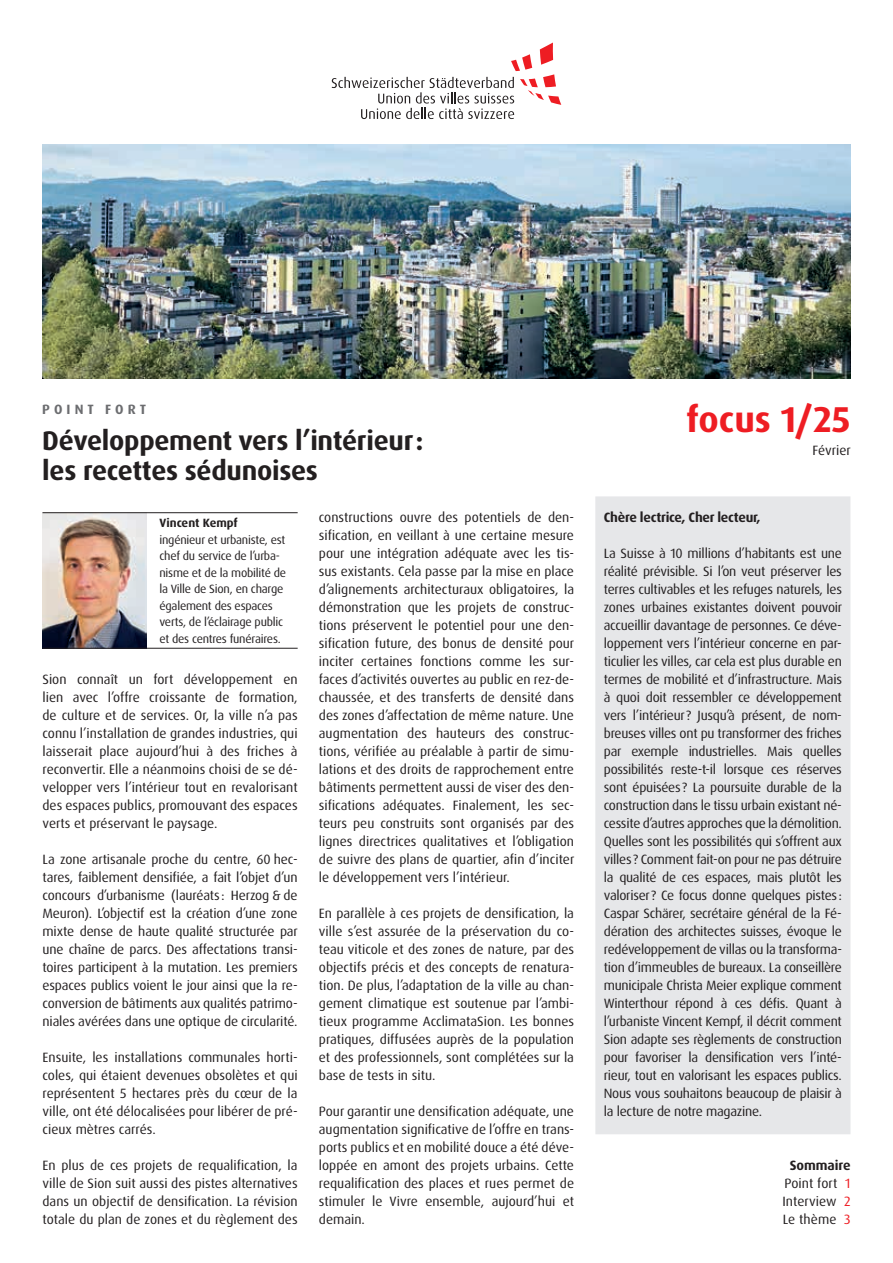
<style>
.page{position:relative;width:893px;height:1263px;background:#fff}
.page>*{position:absolute;margin:0;border:0;box-sizing:border-box;transform-origin:0 0}
.t1{font:700 36px "Dax OT";color:#ee1d23}
.t2{font:700 27px/30px "Dax OT";letter-spacing:-.01em;color:#231f20}
.t3{font:13.5px/18px "Dax OT";color:#231f20;text-align:justify}
.t4{font:700 13.5px "Dax OT";letter-spacing:-.02em;color:#231f20}
.t5{font:700 13.5px "Dax OT";letter-spacing:.3em;color:#6c6d70}
.t6{font:12px/16.5px "Dax OT";letter-spacing:-.02em;color:#231f20}
.t7{font:700 12px "Dax OT";color:#231f20}
.s1{font-weight:700}
.s2{color:#ee1d23}
</style>
<div class="page">
<div style="left:595px;top:496px;width:255px;height:638px;background:#e6e7e9"></div>
<svg style="left:332px;top:43px;width:229px;height:76px"></svg>
<img style="left:43px;top:513px;width:103px;height:135px">
<hr style="left:43px;top:648px;width:255px;height:1px;background:#231f20">
<hr style="left:43px;top:512px;width:255px;height:1px;background:#231f20">
<img style="left:43px;top:144px;width:807px;height:234px">
<p class="t5" style="left:42px;top:401px;width:105px">POINT FORT</p>
<h2 class="t2" style="left:42px;top:426px;width:383px">Développement vers l’intérieur: les recettes sédunoises</h2>
<p class="t7" style="left:159px;top:516px;width:80px">Vincent Kempf</p>
<p class="t6" style="left:159px;top:532px;width:128px">ingénieur et urbaniste, est chef du service de l’urba&shy;nisme et de la mobilité de la Ville de Sion, en charge également des espaces verts, de l’éclairage public et des centres funéraires.</p>
<p class="t3" style="left:43px;top:670px;width:257px">Sion connaît un fort développement en lien avec l’offre croissante de formation, de culture et de services. Or, la ville n’a pas connu l’installation de grandes industries, qui laisserait place aujourd’hui à des friches à reconvertir. Elle a néanmoins choisi de se dé&shy;velopper vers l’intérieur tout en revalorisant des espaces publics, promouvant des espaces verts et préservant le paysage.</p>
<p class="t3" style="left:43px;top:850px;width:257px">La zone artisanale proche du centre, 60 hec&shy;tares, faiblement densifiée, a fait l’objet d’un concours d’urbanisme (lauréats : Herzog &amp; de Meuron). L’objectif est la création d’une zone mixte dense de haute qualité structurée par une chaîne de parcs. Des affectations transi&shy;toires participent à la mutation. Les premiers espaces publics voient le jour ainsi que la re&shy;conversion de bâtiments aux qualités patrimo&shy;niales avérées dans une optique de circularité.</p>
<p class="t3" style="left:43px;top:1048px;width:257px">Ensuite, les installations communales horti&shy;coles, qui étaient devenues obsolètes et qui représentent 5 hectares près du cœur de la ville, ont été délocalisées pour libérer de pré&shy;cieux mètres carrés.</p>
<p class="t3" style="left:43px;top:1156px;width:257px">En plus de ces projets de requalification, la ville de Sion suit aussi des pistes alternatives dans un objectif de densification. La révision totale du plan de zones et du règlement des</p>
<p class="t3" style="left:319px;top:508px;width:257px">constructions ouvre des potentiels de den&shy;sification, en veillant à une certaine mesure pour une intégration adéquate avec les tis&shy;sus existants. Cela passe par la mise en place d’alignements architecturaux obligatoires, la démonstration que les projets de construc&shy;tions préservent le potentiel pour une den&shy;sification future, des bonus de densité pour inciter certaines fonctions comme les sur&shy;faces d’activités ouvertes au public en rez-de&shy;chaussée, et des transferts de densité dans des zones d’affectation de même nature. Une augmentation des hauteurs des construc&shy;tions, vérifiée au préalable à partir de simu&shy;lations et des droits de rapprochement entre bâtiments permettent aussi de viser des den&shy;sifications adéquates. Finalement, les sec&shy;teurs peu construits sont organisés par des lignes directrices qualitatives et l’obligation de suivre des plans de quartier, afin d’inciter le développement vers l’intérieur.</p>
<p class="t3" style="left:319px;top:904px;width:257px">En parallèle à ces projets de densification, la ville s’est assurée de la préservation du co&shy;teau viticole et des zones de nature, par des objectifs précis et des concepts de renatura&shy;tion. De plus, l’adaptation de la ville au chan&shy;gement climatique est soutenue par l’ambi&shy;tieux programme AcclimataSion. Les bonnes pratiques, diffusées auprès de la population et des professionnels, sont complétées sur la base de tests in situ.</p>
<p class="t3" style="left:319px;top:1102px;width:257px">Pour garantir une densification adéquate, une augmentation significative de l’offre en trans&shy;ports publics et en mobilité douce a été déve&shy;loppée en amont des projets urbains. Cette requalification des places et rues permet de stimuler le Vivre ensemble, aujourd’hui et demain.</p>
<h1 class="t1" style="left:686px;top:396px;width:166px">focus 1/25</h1>
<p class="t3" style="left:812px;top:441px;width:40px">Février</p>
<p class="t4" style="left:604px;top:509px;width:158px">Chère lectrice, Cher lecteur,</p>
<p class="t3" style="left:604px;top:544px;width:240px">La Suisse à 10 millions d’habitants est une réalité prévisible. Si l’on veut préserver les terres cultivables et les refuges naturels, les zones urbaines existantes doivent pouvoir accueillir davantage de personnes. Ce déve&shy;loppement vers l’intérieur concerne en par&shy;ticulier les villes, car cela est plus durable en termes de mobilité et d’infrastructure. Mais à quoi doit ressembler ce développement vers l’intérieur? Jusqu’à présent, de nom&shy;breuses villes ont pu transformer des friches par exemple industrielles. Mais quelles possibilités reste-t-il lorsque ces réserves sont épuisées? La poursuite durable de la construction dans le tissu urbain existant né&shy;cessite d’autres approches que la démolition.<br>Quelles sont les possibilités qui s’offrent aux villes? Comment fait-on pour ne pas détruire la qualité de ces espaces, mais plutôt les valoriser? Ce focus donne quelques pistes:<br>Caspar Schärer, secrétaire général de la Fé&shy;dération des architectes suisses, évoque le redéveloppement de villas ou la transforma&shy;tion d’immeubles de bureaux. La conseillère municipale Christa Meier explique comment Winterthour répond à ces défis. Quant à l’urbaniste Vincent Kempf, il décrit comment Sion adapte ses règlements de construction pour favoriser la densification vers l’inté&shy;rieur, tout en valorisant les espaces publics.<br>Nous vous souhaitons beaucoup de plaisir à la lecture de notre magazine.</p>
<p class="t3" style="left:782px;top:1156px;width:70px;text-align:center"><span class="s1">Sommaire<br></span>Point fort <span class="s2">1<br></span>Interview <span class="s2">2<br></span>Le thème <span class="s2">3</span></p>
</div>
